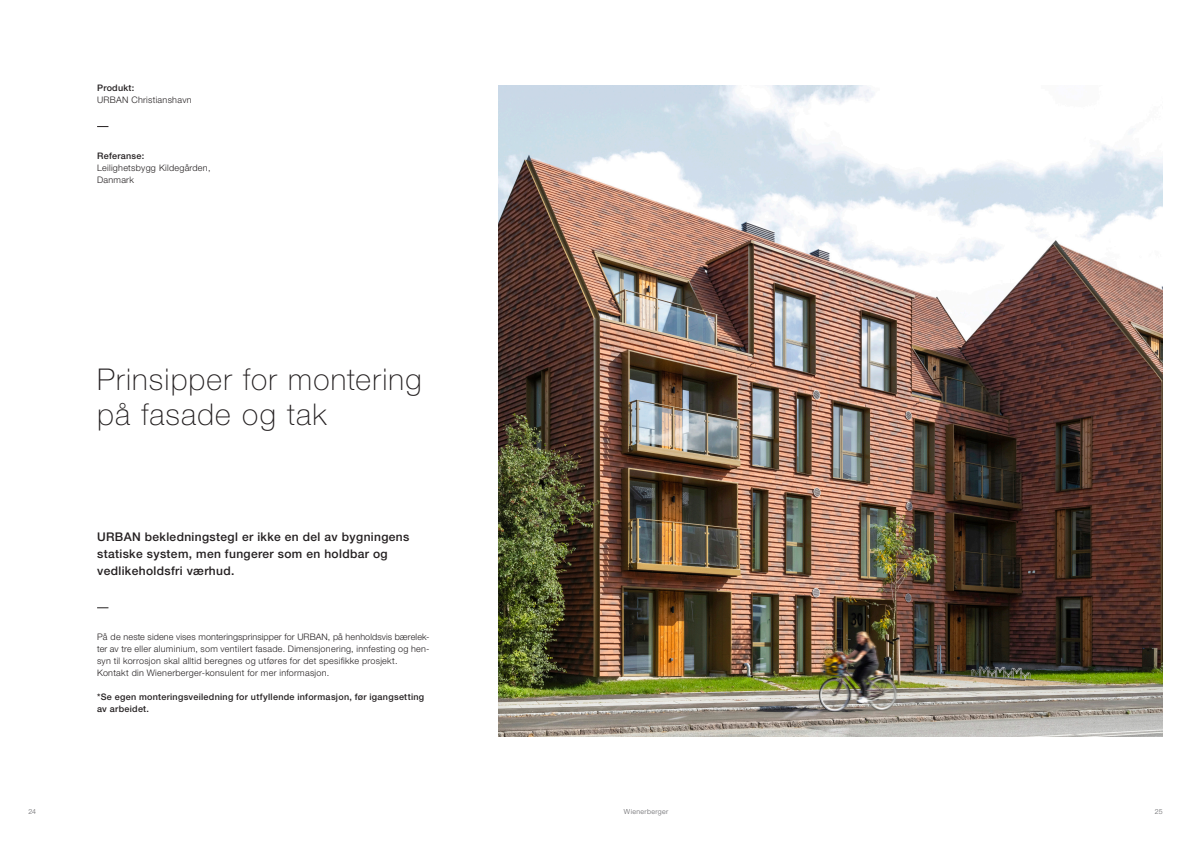
<style>
.page{position:relative;width:1191px;height:842px;background:#fff}
.page>*{position:absolute;margin:0;border:0;box-sizing:border-box;transform-origin:0 0}
.Infokasten_Head{font:100 30px/35px "Helvetica Neue LT Std";letter-spacing:.04em;color:#231f20}
.Kapitel_Head_E{font:500 12px/17px "Helvetica Neue LT Std";letter-spacing:.03em;color:#231f20}
.Kapitel_Head_E-2{font:300 9px/12px "Helvetica Neue LT Std";letter-spacing:.03em;color:#231f20;text-align:justify}
.Kapitel_Head_E-3{font:500 9px/12px "Helvetica Neue LT Std";letter-spacing:.03em;color:#231f20}
.t1{font:300 7px "Helvetica Neue LT Std";letter-spacing:.05em;color:#636366}
</style>
<div class="page">
<img style="left:498px;top:85px;width:664px;height:651px">
<p class="Kapitel_Head_E-3" style="left:97px;top:82px;width:39px">Produkt:</p>
<p class="Kapitel_Head_E-2" style="left:97px;top:94px;width:96px">URBAN Christianshavn</p>
<p class="Kapitel_Head_E-3" style="left:97px;top:149px;width:49px">Referanse:</p>
<p class="Kapitel_Head_E-2" style="left:97px;top:161px;width:115px">Leilighetsbygg Kildegården,</p>
<p class="Kapitel_Head_E-2" style="left:97px;top:173px;width:38px">Danmark</p>
<p class="Infokasten_Head" style="left:97px;top:362px;width:326px">Prinsipper for montering på fasade og tak</p>
<p class="Kapitel_Head_E" style="left:97px;top:528px;width:314px">URBAN bekledningstegl er ikke en del av bygningens statiske system, men fungerer som en holdbar og vedlikeholdsfri værhud.</p>
<p class="Kapitel_Head_E-2" style="left:97px;top:630px;width:334px">På de neste sidene vises monteringsprinsipper for URBAN, på henholdsvis bærelek&shy;ter av tre eller aluminium, som ventilert fasade. Dimensjonering, innfesting og hen&shy;syn til korrosjon skal alltid beregnes og utføres for det spesifikke prosjekt.</p>
<p class="Kapitel_Head_E-2" style="left:97px;top:666px;width:234px">Kontakt din Wienerberger-konsulent for mer informasjon.</p>
<p class="Kapitel_Head_E-3" style="left:97px;top:691px;width:329px">*Se egen monteringsveiledning for utfyllende informasjon, før igangsetting av arbeidet.</p>
<p class="t1" style="left:28px;top:807px;width:9px">24</p>
<p class="t1" style="left:624px;top:807px;width:46px">Wienerberger</p>
<p class="t1" style="left:1154px;top:807px;width:9px">25</p>
</div>
